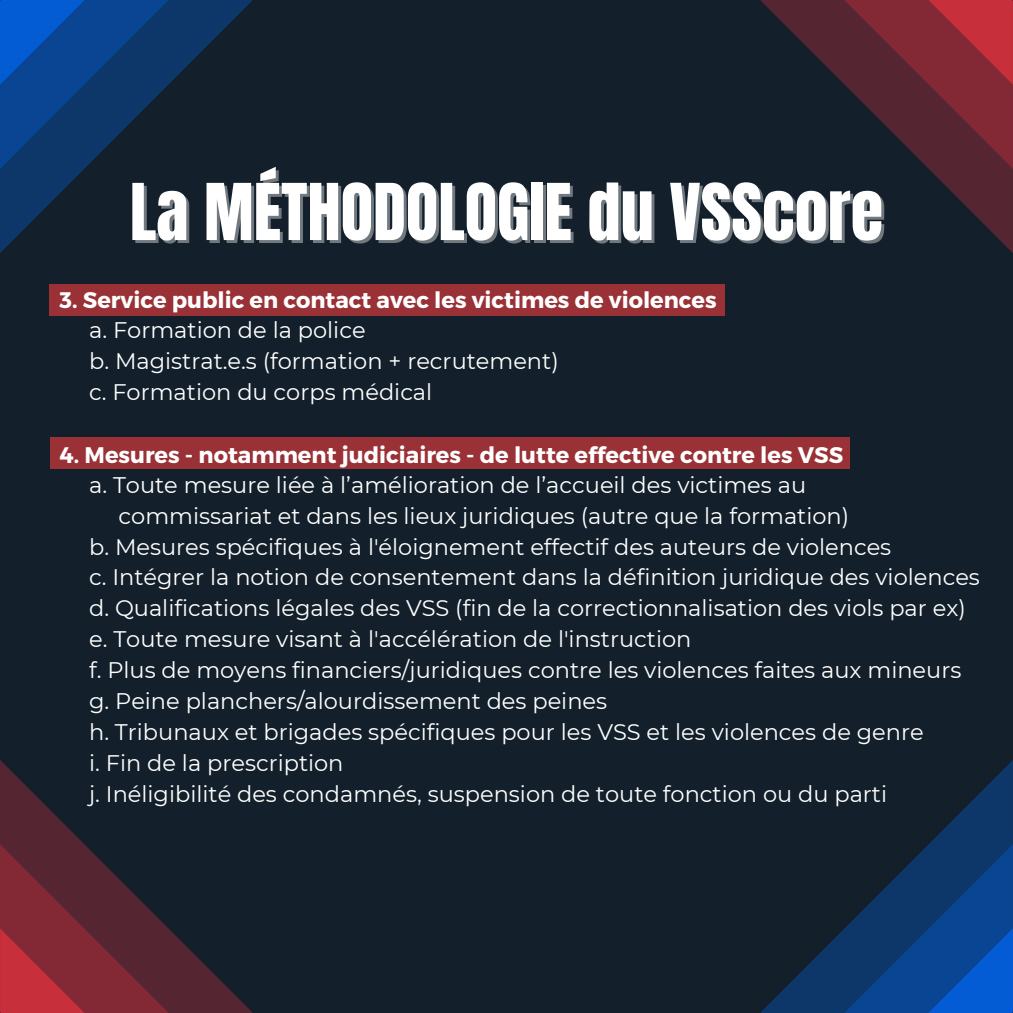
<style>
.page{position:relative;width:1013px;height:1013px;background:#fff}
.page>*{position:absolute;margin:0;border:0;box-sizing:border-box;transform-origin:0 0}
.t1{font:66.5px "Anton";color:#fff}
.t2{font:22.5px "Montserrat";color:#fff}
.t3{font:700 22.5px "Montserrat";color:#fff}
</style>
<div class="page">
<div style="left:0;top:0;width:1012px;height:1012px;background:#13202b"></div>
<svg style="left:0;top:0;width:252px;height:253px"></svg>
<svg style="left:0;top:0;width:169px;height:169px;background:#0b3d7d"></svg>
<svg style="left:761px;top:0;width:251px;height:252px"></svg>
<svg style="left:844px;top:0;width:168px;height:169px;background:#692632"></svg>
<svg style="left:0;top:760px;width:252px;height:252px"></svg>
<svg style="left:0;top:843px;width:169px;height:169px;background:#6b2732"></svg>
<svg style="left:761px;top:761px;width:251px;height:251px"></svg>
<svg style="left:844px;top:843px;width:168px;height:169px;background:#0b3c7b"></svg>
<div style="left:50px;top:284px;width:674px;height:32px;background:#993136"></div>
<div style="left:50px;top:437px;width:799px;height:32px;background:#993136"></div>
<p class="t1" style="left:130px;top:164px;width:754px">La MÉTHODOLOGIE du VSScore</p>
<p class="t3" style="left:60px;top:285px;width:658px">3. Service public en contact avec les victimes de violences</p>
<p class="t2" style="left:89px;top:316px;width:278px">a. Formation de la police</p>
<p class="t2" style="left:89px;top:347px;width:471px">b. Magistrat.e.s (formation + recrutement)</p>
<p class="t2" style="left:89px;top:378px;width:345px">c. Formation du corps médical</p>
<p class="t3" style="left:60px;top:440px;width:785px">4. Mesures - notamment judiciaires - de lutte effective contre les VSS</p>
<p class="t2" style="left:89px;top:471px;width:718px">a. Toute mesure liée à l’amélioration de l’accueil des victimes au</p>
<p class="t2" style="left:119px;top:502px;width:732px">commissariat et dans les lieux juridiques (autre que la formation)</p>
<p class="t2" style="left:89px;top:532px;width:803px">b. Mesures spécifiques à l'éloignement effectif des auteurs de violences</p>
<p class="t2" style="left:89px;top:563px;width:892px">c. Intégrer la notion de consentement dans la définition juridique des violences</p>
<p class="t2" style="left:89px;top:594px;width:878px">d. Qualifications légales des VSS (fin de la correctionnalisation des viols par ex)</p>
<p class="t2" style="left:89px;top:625px;width:603px">e. Toute mesure visant à l'accélération de l'instruction</p>
<p class="t2" style="left:89px;top:656px;width:873px">f. Plus de moyens financiers/juridiques contre les violences faites aux mineurs</p>
<p class="t2" style="left:89px;top:687px;width:519px">g. Peine planchers/alourdissement des peines</p>
<p class="t2" style="left:89px;top:718px;width:836px">h. Tribunaux et brigades spécifiques pour les VSS et les violences de genre</p>
<p class="t2" style="left:89px;top:749px;width:256px">i. Fin de la prescription</p>
<p class="t2" style="left:89px;top:780px;width:799px">j. Inéligibilité des condamnés, suspension de toute fonction ou du parti</p>
</div>
